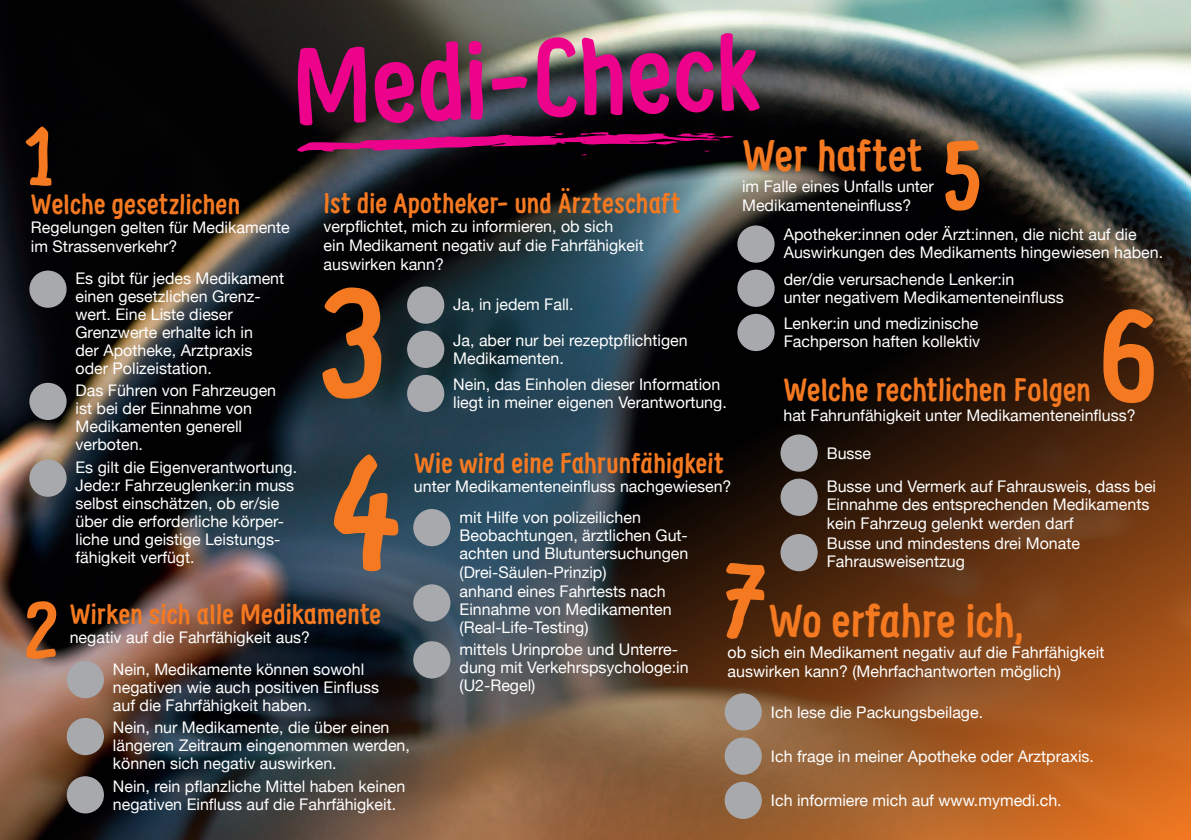
<style>
.page{position:relative;width:1191px;height:840px;background:#fff}
.page>*{position:absolute;margin:0;border:0;box-sizing:border-box;transform-origin:0 0}
.t1{font:700 160px "Supernettcn";color:#f47921}
.t2{font:700 151.6px "Supernettcn";color:#f47921}
.t3{font:700 130px "Supernettcn";color:#f47921}
.t4{font:700 108px "Supernettcn";color:#ed028c}
.t5{font:700 104px "Supernettcn";color:#f47921}
.t6{font:700 96px "Supernettcn";color:#f47921}
.t7{font:700 79.8px "Supernettcn";color:#f47921}
.t8{font:700 78px "Supernettcn";color:#f47921}
.t9{font:700 46px "Supernettcn";letter-spacing:.005em;color:#f47921}
.t10{font:700 44px "Supernettcn";letter-spacing:.01em;color:#f47921}
.t11{font:700 32px "Supernettcn";letter-spacing:.005em;color:#f47921}
.t12{font:700 28px "Supernettcn";letter-spacing:.01em;color:#f47921}
.t13{font:16px/18px "Helvetica Neue";color:#fff}
</style>
<div class="page">
<img style="left:0;top:0;width:1191px;height:121px">
<img style="left:0;top:121px;width:1191px;height:718px">
<svg style="left:287px;top:131px;width:452px;height:24px;background:#570d3b"></svg>
<div style="left:32px;top:273px;width:32px;height:31px;background:#a8a9ad;border-radius:50%"></div>
<div style="left:29px;top:270px;width:38px;height:37px;border:6px solid #a8a9ad;border-radius:50%"></div>
<div style="left:70px;top:663px;width:31px;height:31px;background:#a8a9ad;border-radius:50%"></div>
<div style="left:67px;top:660px;width:37px;height:37px;border:6px solid #a8a9ad;border-radius:50%"></div>
<div style="left:740px;top:228px;width:31px;height:31px;background:#a8a9ad;border-radius:50%"></div>
<div style="left:737px;top:225px;width:37px;height:37px;border:6px solid #a8a9ad;border-radius:50%"></div>
<div style="left:416px;top:511px;width:31px;height:32px;background:#a8a9ad;border-radius:50%"></div>
<div style="left:413px;top:508px;width:37px;height:38px;border:6px solid #a8a9ad;border-radius:50%"></div>
<div style="left:727px;top:696px;width:32px;height:31px;background:#a8a9ad;border-radius:50%"></div>
<div style="left:724px;top:693px;width:38px;height:37px;border:6px solid #a8a9ad;border-radius:50%"></div>
<div style="left:783px;top:437px;width:31px;height:31px;background:#a8a9ad;border-radius:50%"></div>
<div style="left:780px;top:434px;width:37px;height:37px;border:6px solid #a8a9ad;border-radius:50%"></div>
<div style="left:32px;top:385px;width:32px;height:32px;background:#a8a9ad;border-radius:50%"></div>
<div style="left:29px;top:382px;width:38px;height:38px;border:6px solid #a8a9ad;border-radius:50%"></div>
<div style="left:70px;top:720px;width:31px;height:31px;background:#a8a9ad;border-radius:50%"></div>
<div style="left:67px;top:717px;width:37px;height:37px;border:6px solid #a8a9ad;border-radius:50%"></div>
<div style="left:740px;top:272px;width:31px;height:32px;background:#a8a9ad;border-radius:50%"></div>
<div style="left:737px;top:269px;width:37px;height:38px;border:6px solid #a8a9ad;border-radius:50%"></div>
<div style="left:416px;top:587px;width:31px;height:31px;background:#a8a9ad;border-radius:50%"></div>
<div style="left:413px;top:584px;width:37px;height:37px;border:6px solid #a8a9ad;border-radius:50%"></div>
<div style="left:727px;top:740px;width:32px;height:31px;background:#a8a9ad;border-radius:50%"></div>
<div style="left:724px;top:737px;width:38px;height:37px;border:6px solid #a8a9ad;border-radius:50%"></div>
<div style="left:783px;top:481px;width:31px;height:31px;background:#a8a9ad;border-radius:50%"></div>
<div style="left:780px;top:478px;width:37px;height:37px;border:6px solid #a8a9ad;border-radius:50%"></div>
<div style="left:32px;top:462px;width:32px;height:31px;background:#a8a9ad;border-radius:50%"></div>
<div style="left:29px;top:459px;width:38px;height:37px;border:6px solid #a8a9ad;border-radius:50%"></div>
<div style="left:70px;top:778px;width:31px;height:32px;background:#a8a9ad;border-radius:50%"></div>
<div style="left:67px;top:775px;width:37px;height:38px;border:6px solid #a8a9ad;border-radius:50%"></div>
<div style="left:740px;top:317px;width:31px;height:31px;background:#a8a9ad;border-radius:50%"></div>
<div style="left:737px;top:314px;width:37px;height:37px;border:6px solid #a8a9ad;border-radius:50%"></div>
<div style="left:416px;top:644px;width:31px;height:31px;background:#a8a9ad;border-radius:50%"></div>
<div style="left:413px;top:641px;width:37px;height:37px;border:6px solid #a8a9ad;border-radius:50%"></div>
<div style="left:727px;top:784px;width:32px;height:31px;background:#a8a9ad;border-radius:50%"></div>
<div style="left:724px;top:781px;width:38px;height:37px;border:6px solid #a8a9ad;border-radius:50%"></div>
<div style="left:783px;top:536px;width:31px;height:32px;background:#a8a9ad;border-radius:50%"></div>
<div style="left:780px;top:533px;width:37px;height:38px;border:6px solid #a8a9ad;border-radius:50%"></div>
<div style="left:410px;top:289px;width:31px;height:31px;background:#a8a9ad;border-radius:50%"></div>
<div style="left:407px;top:286px;width:37px;height:37px;border:6px solid #a8a9ad;border-radius:50%"></div>
<div style="left:410px;top:333px;width:31px;height:32px;background:#a8a9ad;border-radius:50%"></div>
<div style="left:407px;top:330px;width:37px;height:38px;border:6px solid #a8a9ad;border-radius:50%"></div>
<div style="left:410px;top:377px;width:31px;height:32px;background:#a8a9ad;border-radius:50%"></div>
<div style="left:407px;top:374px;width:37px;height:38px;border:6px solid #a8a9ad;border-radius:50%"></div>
<h3 class="t4" style="left:289px;top:15px;width:472px;rotate:-2deg">Medi-Check</h3>
<h3 class="t7" style="left:24px;top:103px;width:34px">1</h3>
<h3 class="t12" style="left:31px;top:185px;width:210px">Welche gesetzlichen</h3>
<p class="t13" style="left:31px;top:218px;width:260px;line-height:19px">Regelungen gelten für Medikamente im Strassenverkehr?</p>
<p class="t13" style="left:75px;top:270px;width:210px">Es gibt für jedes Medikament einen gesetzlichen Grenz&shy;wert. Eine Liste dieser<br>Grenzwerte erhalte ich in<br>der Apotheke, Arztpraxis oder Polizeistation.</p>
<p class="t13" style="left:75px;top:382px;width:202px">Das Führen von Fahrzeugen ist bei der Einnahme von<br>Medikamenten generell verboten.</p>
<p class="t13" style="left:75px;top:458px;width:223px">Es gilt die Eigenverantwortung.<br>Jede:r Fahrzeuglenker:in muss selbst einschätzen, ob er/sie über die erforderliche körper&shy;liche und geistige Leistungs&shy;fähigkeit verfügt.</p>
<h1 class="t1" style="left:331px;top:407px;width:71px">4</h1>
<h3 class="t12" style="left:414px;top:444px;width:311px">Wie wird eine Fahrunfähigkeit</h3>
<h3 class="t10" style="left:742px;top:126px;width:181px">Wer haftet</h3>
<h3 class="t6" style="left:940px;top:112px;width:45px">5</h3>
<p class="t13" style="left:783px;top:226px;width:381px">Apotheker:innen oder Ärzt:innen, die nicht auf die<br>Auswirkungen des Medikaments hingewiesen haben.</p>
<p class="t13" style="left:783px;top:271px;width:282px">der/die verursachende Lenker:in<br>unter negativem Medikamenteneinfluss</p>
<p class="t13" style="left:783px;top:315px;width:198px">Lenker:in und medizinische<br>Fachperson haften kollektiv</p>
<p class="t13" style="left:742px;top:177px;width:193px;line-height:19px">im Falle eines Unfalls unter<br>Medikamenteneinfluss?</p>
<h3 class="t12" style="left:323px;top:184px;width:358px">Ist die Apotheker- und Ärzteschaft</h3>
<p class="t13" style="left:323px;top:218px;width:322px;line-height:19px">verpflichtet, mich zu informieren, ob sich<br>ein Medikament negativ auf die Fahrfähigkeit auswirken kann?</p>
<p class="t13" style="left:453px;top:296px;width:122px">Ja, in jedem Fall.</p>
<p class="t13" style="left:453px;top:332px;width:236px">Ja, aber nur bei rezeptpflichtigen<br>Medikamenten.</p>
<p class="t13" style="left:453px;top:376px;width:275px">Nein, das Einholen dieser Information liegt in meiner eigenen Verantwortung.</p>
<h2 class="t2" style="left:318px;top:242px;width:72px">3</h2>
<h3 class="t3" style="left:1097px;top:269px;width:64px">6</h3>
<h3 class="t11" style="left:783px;top:368px;width:309px">Welche rechtlichen Folgen</h3>
<p class="t13" style="left:783px;top:407px;width:354px">hat Fahrunfähigkeit unter Medikamenteneinfluss?</p>
<p class="t13" style="left:826px;top:437px;width:331px;line-height:33.6px">Busse<br>Busse und Vermerk auf Fahrausweis, dass bei</p>
<p class="t13" style="left:826px;top:496px;width:324px">Einnahme des entsprechenden Medikaments kein Fahrzeug gelenkt werden darf</p>
<p class="t13" style="left:826px;top:535px;width:255px">Busse und mindestens drei Monate<br>Fahrausweisentzug</p>
<p class="t13" style="left:459px;top:470px;width:273px;line-height:31.8px;text-indent:-46px">unter Medikamenteneinfluss nachgewiesen? mit Hilfe von polizeilichen</p>
<p class="t13" style="left:459px;top:527px;width:230px;text-align:justify">Beobachtungen, ärztlichen Gut&shy;achten und Blutuntersuchungen (Drei-Säulen-Prinzip)</p>
<p class="t13" style="left:459px;top:583px;width:213px">anhand eines Fahrtests nach<br>Einnahme von Medikamenten (Real-Life-Testing)</p>
<p class="t13" style="left:459px;top:640px;width:231px">mittels Urinprobe und Unterre&shy;dung mit Verkehrspsychologe:in (U2-Regel)</p>
<h3 class="t5" style="left:722px;top:532px;width:47px">7</h3>
<h3 class="t8" style="left:24px;top:578px;width:36px">2</h3>
<h3 class="t12" style="left:70px;top:595px;width:313px">Wirken sich alle Medikamente</h3>
<h3 class="t9" style="left:768px;top:590px;width:256px">Wo erfahre ich,</h3>
<p class="t13" style="left:727px;top:643px;width:378px;line-height:19px">ob sich ein Medikament negativ auf die Fahrfähigkeit auswirken kann? (Mehrfachantworten möglich)</p>
<p class="t13" style="left:771px;top:703px;width:214px">Ich lese die Packungsbeilage.</p>
<p class="t13" style="left:771px;top:747px;width:324px">Ich frage in meiner Apotheke oder Arztpraxis.</p>
<p class="t13" style="left:771px;top:791px;width:292px">Ich informiere mich auf www.mymedi.ch.</p>
<p class="t13" style="left:113px;top:622px;width:253px;line-height:31.2px;text-indent:-43px">negativ auf die Fahrfähigkeit aus?<br>Nein, Medikamente können sowohl</p>
<p class="t13" style="left:113px;top:678px;width:268px">negativen wie auch positiven Einfluss auf die Fahrfähigkeit haben.</p>
<p class="t13" style="left:113px;top:719px;width:298px">Nein, nur Medikamente, die über einen längeren Zeitraum eingenommen werden, können sich negativ auswirken.</p>
<p class="t13" style="left:113px;top:777px;width:294px">Nein, rein pflanzliche Mittel haben keinen negativen Einfluss auf die Fahrfähigkeit.</p>
</div>
